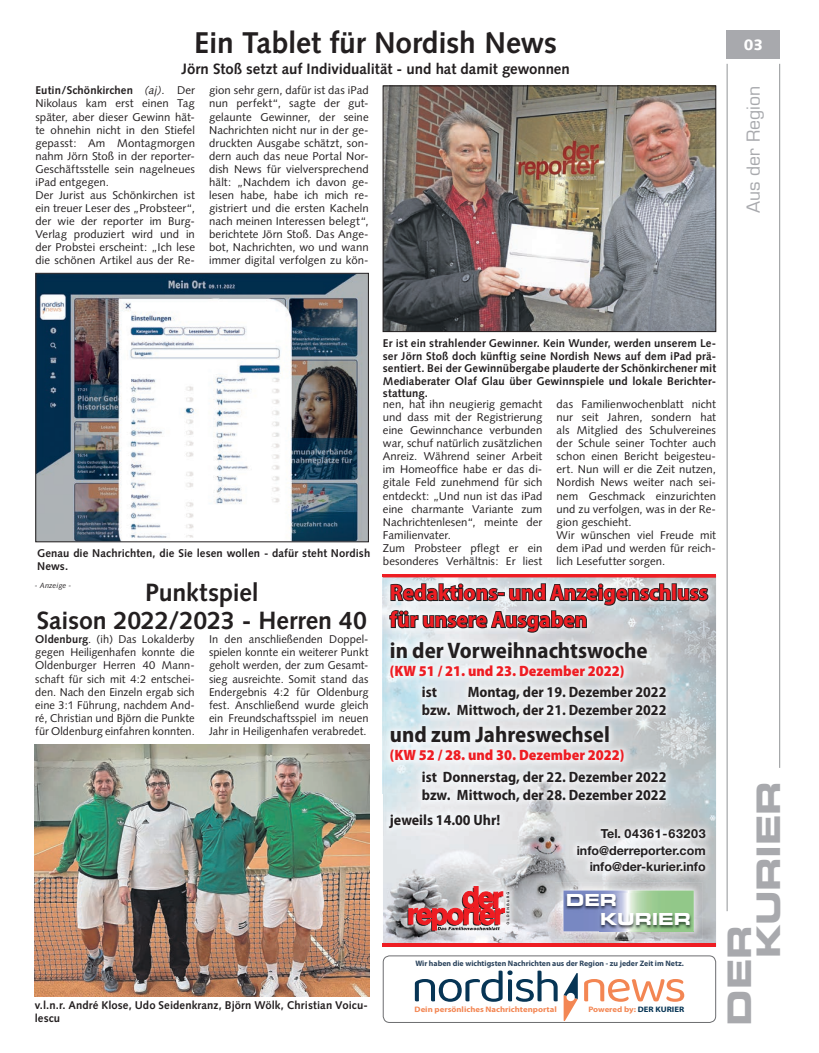
<style>
.page{position:relative;width:819px;height:1053px;background:#fff}
.page>*{position:absolute;margin:0;border:0;box-sizing:border-box;transform-origin:0 0}
.t1{font:32.5px/28.9px "Eurostile LT Std Bold Ex 2";letter-spacing:-.01em;color:#a8a9ad}
.t2{font:700 30px "Syntax LT Std";letter-spacing:-.005em;color:#231f20}
.t3{font:700 25px/27.5px "Syntax LT Std";letter-spacing:-.005em;color:#231f20;text-align:center}
.t4{font:700 semi-condensed 22.5px/27px "Myriad Pro";color:#ee1d23}
.t5{font:700 semi-condensed 22.5px "Myriad Pro";color:#231f20}
.t6{font:17.5px "Eurostile LT Std";letter-spacing:-.005em;color:#a8a9ad}
.t7{font:16.62px/19px "Eurostile LT Std Bold Ex 2";letter-spacing:-.01em;color:#fff}
.t8{font:700 semi-condensed 15px/18px "Myriad Pro";color:#231f20}
.t9{font:700 15px "Syntax LT Std";letter-spacing:-.005em;color:#231f20}
.t10{font:900 semi-condensed 15px/21.5px "Myriad Pro";color:#ee1d23}
.t11{font:900 15px "Syntax LT Std";color:#fff}
.t12{font:700 12.5px/16.2px "Helvetica Neue";color:#231f20;text-align:right}
.t13{font:11.25px/13px "Syntax";letter-spacing:.005em;color:#231f20}
.t14{font:700 11.25px/12.5px "Syntax LT Std";letter-spacing:.01em;color:#231f20}
.t15{font:700 7.88px "Myriad Pro";color:#2c445d}
.t16{font:700 7.88px "Myriad Pro";color:#f38653;scale:1.1 1}
.t17{font:italic 7.5px "Syntax";letter-spacing:.015em;color:#231f20}
.s1{font-weight:700}
.s2{font-style:italic}
.s3{font-weight:700;color:#231f20}
.s4{font-weight:900;color:#ee1d23}
.s5{color:#073555}
</style>
<div class="page">
<hr style="left:726px;top:64px;width:1px;height:847px;background:#939598">
<hr style="left:779px;top:64px;width:1px;height:703px;background:#939598">
<div style="left:726px;top:30px;width:54px;height:29px;background:#a8a9ad"></div>
<img style="left:383px;top:577px;width:333px;height:365px">
<svg style="left:383px;top:942px;width:333px;height:4px"></svg>
<hr style="left:383px;top:574px;width:333px;height:3px;background:#ee1d23">
<img style="left:399px;top:878px;width:118px;height:61px">
<svg style="left:407px;top:886px;width:102px;height:45px;background:#c57579"></svg>
<img style="left:555px;top:882px;width:147px;height:57px">
<svg style="left:563px;top:890px;width:130px;height:41px"></svg>
<img style="left:564px;top:893px;width:128px;height:36px">
<img style="left:599px;top:931px;width:94px;height:1px">
<svg style="left:388px;top:577px;width:321px;height:75px;background:#b5b7ba"></svg>
<img style="left:569px;top:821px;width:144px;height:58px">
<img style="left:385px;top:88px;width:329px;height:242px">
<div style="left:383px;top:86px;width:333px;height:246px;border:1px solid #231f20"></div>
<img style="left:37px;top:275px;width:330px;height:265px">
<div style="left:35px;top:273px;width:334px;height:269px;border:1px solid #231f20"></div>
<div style="left:383px;top:955px;width:333px;height:67px;border:1px solid #6c6d70;border-radius:6px"></div>
<svg style="left:415px;top:970px;width:142px;height:31px"></svg>
<svg style="left:584px;top:979px;width:100px;height:22px"></svg>
<svg style="left:563px;top:973px;width:14px;height:48px"></svg>
<img style="left:35px;top:744px;width:334px;height:252px">
<p class="t2" style="left:194px;top:25px;width:364px">Ein Tablet für Nordish News</p>
<p class="t9" style="left:182px;top:60px;width:389px">Jörn Stoß setzt auf Individualität - und hat damit gewonnen</p>
<p class="t13" style="left:35px;top:84px;width:161px"><span class="s1">Eutin/Schönkirchen</span> <span class="s2">(aj).</span> Der<br>Nikolaus kam erst einen Tag später, aber dieser Gewinn hät&shy;te ohnehin nicht in den Stiefel gepasst: Am Montagmorgen nahm Jörn Stoß in der reporter-<br>Geschäftsstelle sein nagelneues iPad entgegen.<br>Der Jurist aus Schönkirchen ist ein treuer Leser des „Probsteer“, der wie der reporter im Burg-<br>Verlag produziert wird und in der Probstei erscheint: „Ich lese die schönen Artikel aus der Re-</p>
<p class="t13" style="left:209px;top:84px;width:161px;text-align:justify">gion sehr gern, dafür ist das iPad nun perfekt“, sagte der gut&shy;gelaunte Gewinner, der seine Nachrichten nicht nur in der ge&shy;druckten Ausgabe schätzt, son&shy;dern auch das neue Portal Nor&shy;dish News für vielversprechend hält: „Nachdem ich davon ge&shy;lesen habe, habe ich mich re&shy;gistriert und die ersten Kacheln nach meinen Interessen belegt“, berichtete Jörn Stoß. Das Ange&shy;bot, Nachrichten, wo und wann immer digital verfolgen zu kön-</p>
<p class="t11" style="left:744px;top:36px;width:21px">03</p>
<p class="t6" style="left:743px;top:213px;width:128px;rotate:-90deg">Aus der Region</p>
<p class="t14" style="left:37px;top:547px;width:335px">Genau die Nachrichten, die Sie lesen wollen - dafür steht Nordish<br>News.</p>
<p class="t14" style="left:383px;top:337px;width:335px;text-align:justify">Er ist ein strahlender Gewinner. Kein Wunder, werden unserem Le&shy;ser Jörn Stoß doch künftig seine Nordish News auf dem iPad prä&shy;sentiert. Bei der Gewinnübergabe plauderte der Schönkirchener mit Mediaberater Olaf Glau über Gewinnspiele und lokale Berichter&shy;stattung.</p>
<p class="t13" style="left:383px;top:397px;width:161px">nen, hat ihn neugierig gemacht und dass mit der Registrierung eine Gewinnchance verbunden war, schuf natürlich zusätzlichen<br>Anreiz. Während seiner Arbeit im Homeoffice habe er das di&shy;gitale Feld zunehmend für sich entdeckt: „Und nun ist das iPad eine charmante Variante zum<br>Nachrichtenlesen“, meinte der<br>Familienvater.<br>Zum Probsteer pflegt er ein besonderes Verhältnis: Er liest</p>
<p class="t13" style="left:556px;top:397px;width:161px">das Familienwochenblatt nicht nur seit Jahren, sondern hat als Mitglied des Schulvereines der Schule seiner Tochter auch schon einen Bericht beigesteu&shy;ert. Nun will er die Zeit nutzen,<br>Nordish News weiter nach sei&shy;nem Geschmack einzurichten und zu verfolgen, was in der Re&shy;gion geschieht.<br>Wir wünschen viel Freude mit dem iPad und werden für reich&shy;lich Lesefutter sorgen.</p>
<p class="t3" style="left:37px;top:579px;width:332px">Punktspiel<br>Saison 2022/2023 - Herren 40</p>
<p class="t13" style="left:35px;top:633px;width:161px;text-align:justify"><span class="s1">Oldenburg</span>. (ih) Das Lokalderby gegen Heiligenhafen konnte die Oldenburger Herren 40 Mann&shy;schaft für sich mit 4:2 entschei&shy;den. Nach den Einzeln ergab sich eine 3:1 Führung, nachdem And&shy;ré, Christian und Björn die Punkte für Oldenburg einfahren konnten.</p>
<p class="t13" style="left:209px;top:633px;width:161px;text-align:justify">In den anschließenden Doppel&shy;spielen konnte ein weiterer Punkt geholt werden, der zum Gesamt&shy;sieg ausreichte. Somit stand das Endergebnis 4:2 für Oldenburg fest. Anschließend wurde gleich ein Freundschaftsspiel im neuen Jahr in Heiligenhafen verabredet.</p>
<p class="t17" style="left:35px;top:581px;width:38px">- Anzeige -</p>
<p class="t14" style="left:35px;top:998px;width:334px">v.l.n.r. André Klose, Udo Seidenkranz, Björn Wölk, Christian Voicu&shy;lescu</p>
<p class="t4" style="left:390px;top:579px;width:320px">Redaktions- und Anzeigenschluss für unsere Ausgaben</p>
<p class="t5" style="left:390px;top:637px;width:259px">in der Vorweihnachtswoche</p>
<p class="t10" style="left:422px;top:660px;width:204px;text-indent:-32px">(KW 51 / 21. und 23. Dezember 2022) <span class="s3">ist</span></p>
<p class="t8" style="left:422px;top:683px;width:246px;text-align:right">Montag, der 19. Dezember 2022<br>bzw. Mittwoch, der 21. Dezember 2022</p>
<p class="t5" style="left:390px;top:722px;width:221px">und zum Jahreswechsel</p>
<p class="t8" style="left:422px;top:744px;width:246px;line-height:21.5px;text-indent:-32px"><span class="s4">(KW 52 / 28. und 30. Dezember 2022)<br></span>ist Donnerstag, der 22. Dezember 2022</p>
<p class="t8" style="left:390px;top:782px;width:278px;line-height:25.1px;text-indent:32px">bzw. Mittwoch, der 28. Dezember 2022 jeweils 14.00 Uhr!</p>
<p class="t12" style="left:576px;top:825px;width:130px">Tel. 04361-63203 info@derreporter.com info@der-kurier.info</p>
<p class="t7" style="left:600px;top:890px;width:92px;text-indent:-34px">DER<br>KURIER</p>
<p class="t15" style="left:415px;top:958px;width:270px">Wir haben die wichtigsten Nachrichten aus der Region - zu jeder Zeit im Netz.</p>
<p class="t16" style="left:414px;top:1004px;width:131px">Dein persönliches Nachrichtenportal</p>
<p class="t16" style="left:588px;top:1004px;width:89px">Powered by: <span class="s5">DER KURIER</span></p>
<p class="t1" style="left:724px;top:958px;width:179px;text-indent:-67px;rotate:-90deg">DER<br>KURIER</p>
</div>
